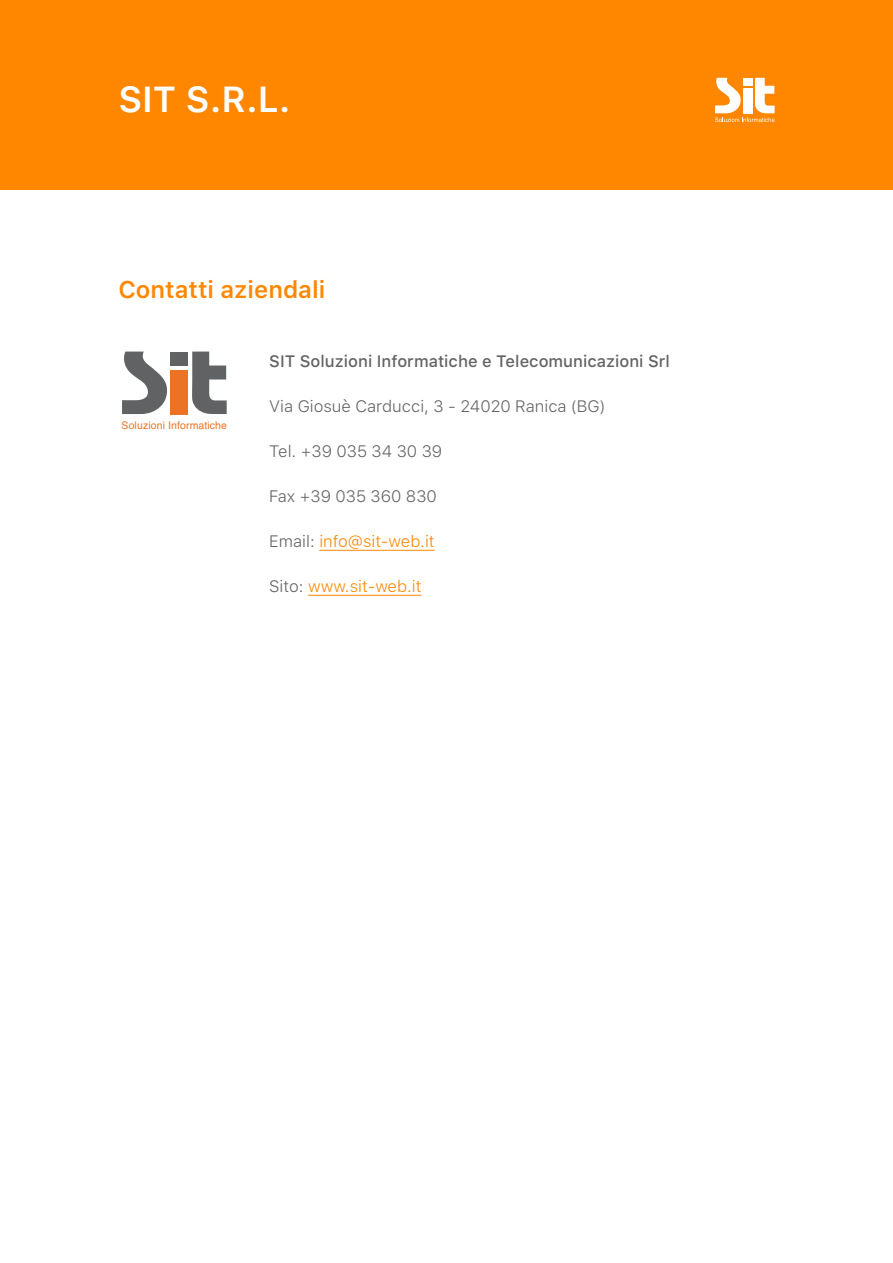
<style>
.page{position:relative;width:893px;height:1263px;background:#fff}
.page>*{position:absolute;margin:0;border:0;box-sizing:border-box;transform-origin:0 0}
.t1{font:600 36px "SFUI Text";color:#fff}
.t2{font:600 24px "SFUI Text";color:#ff8700}
.t3{font:300 16.5px "SFUI Text";color:#646363}
.t4{font:500 16.5px "SFUI Text";color:#646363}
.t5{font:300 16.5px "SFUI Text";color:#ff8700}
.t6{font:10.5px "Helvetica";letter-spacing:.01em;color:#ec7326}
.s1{color:#646363}
</style>
<div class="page">
<div style="left:0;top:0;width:893px;height:190px;background:#ff8700"></div>
<hr style="left:319px;top:550px;width:116px;height:1px;background:#ff8700">
<hr style="left:308px;top:595px;width:113px;height:1px;background:#ff8700">
<svg style="left:715px;top:78px;width:60px;height:44px"></svg>
<svg style="left:122px;top:352px;width:45px;height:62px"></svg>
<div style="left:170px;top:370px;width:18px;height:44px;background:#ec7326"></div>
<div style="left:170px;top:352px;width:18px;height:13px;background:#616264"></div>
<svg style="left:192px;top:352px;width:35px;height:62px"></svg>
<h1 class="t1" style="left:118px;top:73px;width:174px">SIT S.R.L.</h1>
<h2 class="t2" style="left:118px;top:272px;width:209px">Contatti aziendali</h2>
<p class="t6" style="left:122px;top:417px;width:107px">Soluzioni Informatiche</p>
<p class="t4" style="left:269px;top:350px;width:402px">SIT Soluzioni Informatiche e Telecomunicazioni Srl</p>
<p class="t3" style="left:269px;top:395px;width:337px">Via Giosuè Carducci, 3 - 24020 Ranica (BG)</p>
<p class="t3" style="left:269px;top:440px;width:174px">Tel. +39 035 34 30 39</p>
<p class="t3" style="left:269px;top:485px;width:169px">Fax +39 035 360 830</p>
<p class="t5" style="left:269px;top:530px;width:167px"><span class="s1">Email:</span> info@sit-web.it</p>
<p class="t5" style="left:269px;top:575px;width:154px"><span class="s1">Sito:</span> www.sit-web.it</p>
</div>
